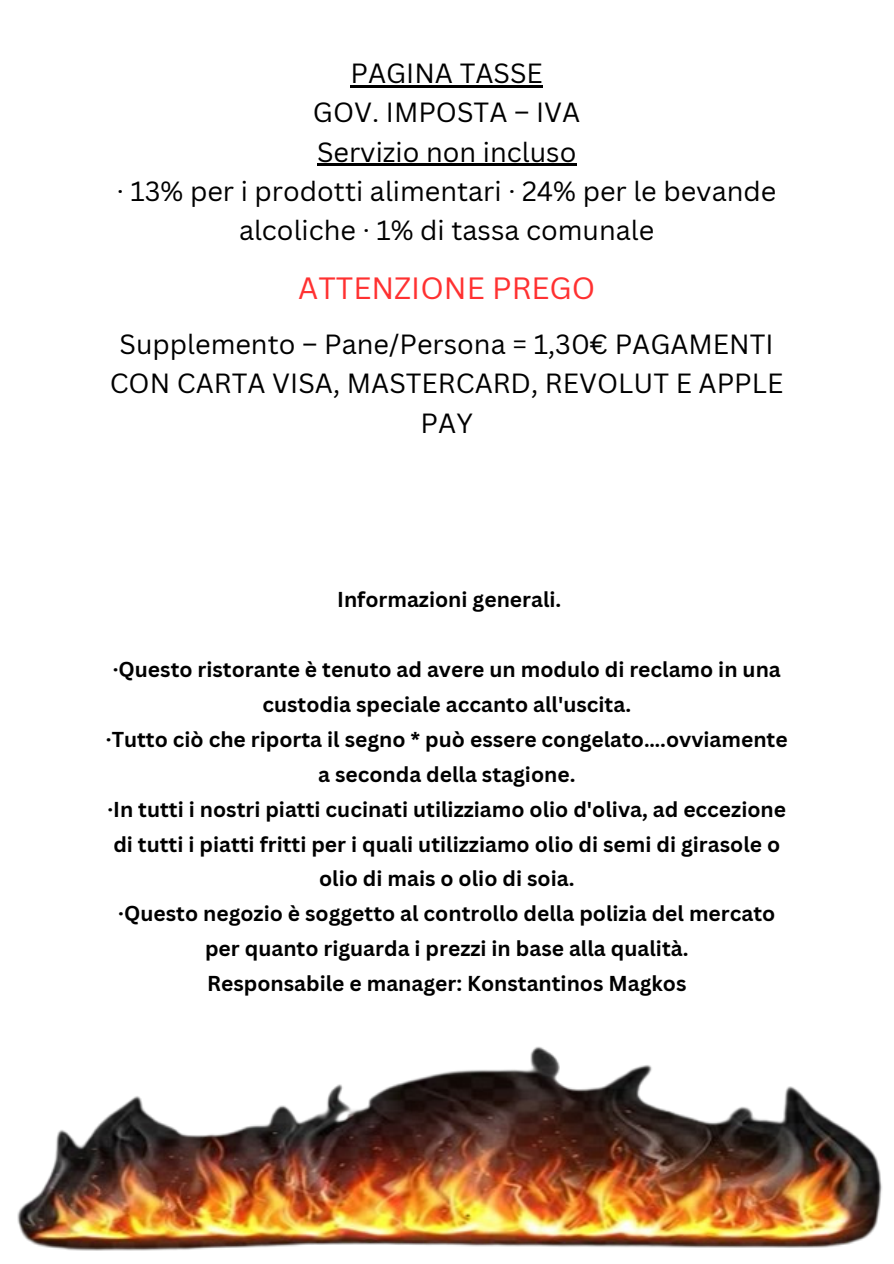
<style>
.page{position:relative;width:894px;height:1264px;background:#fff}
.page>*{position:absolute;margin:0;border:0;box-sizing:border-box;transform-origin:0 0}
.t1{font:30px "Canva Sans";color:#ff3131}
.t2{font:27px/39.3px "Canva Sans";color:#000;text-align:center}
.t3{font:700 21px/34.8px "Canva Sans";color:#000;text-align:center}
</style>
<div class="page">
<img style="left:17px;top:1046px;width:865px;height:205px">
<hr style="left:350px;top:85px;width:193px;height:2px;background:#000">
<hr style="left:317px;top:164px;width:259px;height:2px;background:#000">
<p class="t2" style="left:117px;top:53px;width:660px">PAGINA TASSE<br>GOV. IMPOSTA – IVA<br>Servizio non incluso<br>· 13% per i prodotti alimentari · 24% per le bevande alcoliche · 1% di tassa comunale</p>
<p class="t1" style="left:298px;top:267px;width:298px">ATTENZIONE PREGO</p>
<p class="t2" style="left:110px;top:324px;width:675px">Supplemento – Pane/Persona = 1,30€ PAGAMENTI<br>CON CARTA VISA, MASTERCARD, REVOLUT E APPLE<br>PAY</p>
<p class="t3" style="left:337px;top:581px;width:226px">Informazioni generali.</p>
<p class="t3" style="left:113px;top:651px;width:669px">·Questo ristorante è tenuto ad avere un modulo di reclamo in una custodia speciale accanto all'uscita.</p>
<p class="t3" style="left:106px;top:721px;width:683px">·Tutto ciò che riporta il segno * può essere congelato….ovviamente a seconda della stagione.</p>
<p class="t3" style="left:107px;top:791px;width:680px">·In tutti i nostri piatti cucinati utilizziamo olio d'oliva, ad eccezione di tutti i piatti fritti per i quali utilizziamo olio di semi di girasole o olio di mais o olio di soia.</p>
<p class="t3" style="left:118px;top:895px;width:658px">·Questo negozio è soggetto al controllo della polizia del mercato per quanto riguarda i prezzi in base alla qualità.</p>
<p class="t3" style="left:207px;top:965px;width:480px">Responsabile e manager: Konstantinos Magkos</p>
</div>
